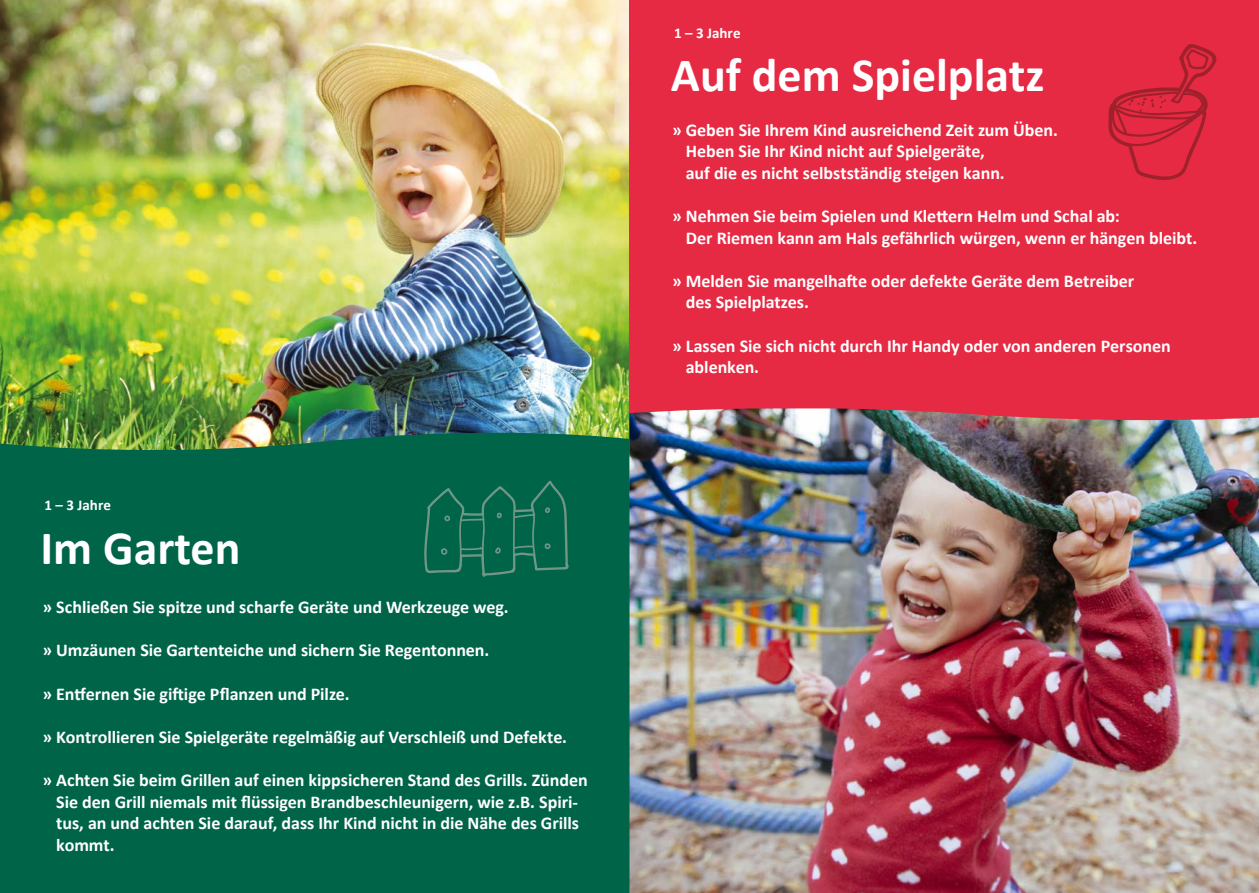
<style>
.page{position:relative;width:1259px;height:893px;background:#fff}
.page>*{position:absolute;margin:0;border:0;box-sizing:border-box;transform-origin:0 0}
.t1{font:700 48px "Calibri";color:#fff}
.t2{font:700 18px/21.6px "Calibri";color:#fff}
.t3{font:700 15px "Calibri";letter-spacing:.005em;color:#fff}
</style>
<div class="page">
<div style="left:0;top:423px;width:629px;height:470px;background:#006449"></div>
<img style="left:0;top:0;width:629px;height:450px">
<svg style="left:424px;top:481px;width:145px;height:96px"></svg>
<div style="left:629px;top:0;width:630px;height:495px;background:#e62a43"></div>
<img style="left:629px;top:408px;width:630px;height:485px">
<svg style="left:1108px;top:44px;width:109px;height:136px"></svg>
<p class="t3" style="left:45px;top:494px;width:68px">1 – 3 Jahre</p>
<h1 class="t1" style="left:40px;top:514px;width:202px">Im Garten</h1>
<p class="t2" style="left:43px;top:596px;width:468px">» Schließen Sie spitze und scharfe Geräte und Werkzeuge weg.</p>
<p class="t2" style="left:43px;top:639px;width:448px">» Umzäunen Sie Gartenteiche und sichern Sie Regentonnen.</p>
<p class="t2" style="left:43px;top:682px;width:309px">» Entfernen Sie giftige Pflanzen und Pilze.</p>
<p class="t2" style="left:43px;top:725px;width:526px">» Kontrollieren Sie Spielgeräte regelmäßig auf Verschleiß und Defekte.</p>
<p class="t2" style="left:56px;top:769px;width:533px;text-indent:-14px">» Achten Sie beim Grillen auf einen kippsicheren Stand des Grills. Zünden Sie den Grill niemals mit flüssigen Brandbeschleunigern, wie z.B. Spiri&shy;tus, an und achten Sie darauf, dass Ihr Kind nicht in die Nähe des Grills kommt.</p>
<p class="t3" style="left:674px;top:23px;width:68px">1 – 3 Jahre</p>
<h1 class="t1" style="left:671px;top:41px;width:375px">Auf dem Spielplatz</h1>
<p class="t2" style="left:686px;top:118px;width:374px;text-indent:-14px">» Geben Sie Ihrem Kind ausreichend Zeit zum Üben.<br>Heben Sie Ihr Kind nicht auf Spielgeräte,<br>auf die es nicht selbstständig steigen kann.</p>
<p class="t2" style="left:686px;top:204px;width:513px;text-indent:-14px">» Nehmen Sie beim Spielen und Klettern Helm und Schal ab:<br>Der Riemen kann am Hals gefährlich würgen, wenn er hängen bleibt.</p>
<p class="t2" style="left:686px;top:269px;width:450px;text-indent:-14px">» Melden Sie mangelhafte oder defekte Geräte dem Betreiber des Spielplatzes.</p>
<p class="t2" style="left:686px;top:334px;width:486px;text-indent:-14px">» Lassen Sie sich nicht durch Ihr Handy oder von anderen Personen ablenken.</p>
</div>
